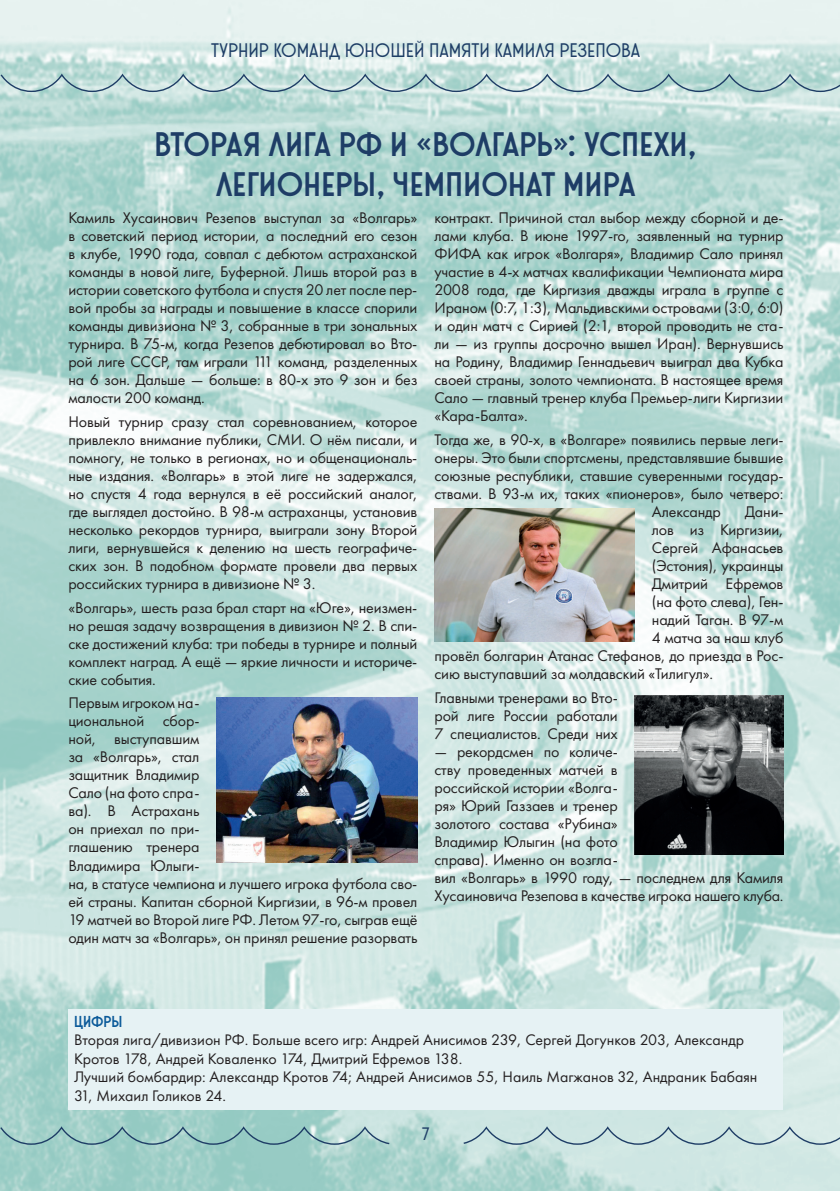
<style>
.page{position:relative;width:840px;height:1191px;background:#fff}
.page>*{position:absolute;margin:0;border:0;box-sizing:border-box;transform-origin:0 0}
.t1{font:34px/40px "Stereonic L";color:#1e3d66;text-align:center}
.t2{font:19.6px "Stereonic M";color:#1e3d66}
.t3{font:18px "Stereonic M";color:#1e3d66}
.t4{font:16px/18px "Futura PT";letter-spacing:-.01em;color:#231f20;text-align:justify}
.t5{font:15.8px/18.4px "Futura PT";color:#231f20}
.t6{font:15.8px "Stereonic L";color:#0c5b9a}
</style>
<div class="page">
<img style="left:0;top:0;width:839px;height:1191px">
<svg style="left:0;top:73px;width:839px;height:20px;background:#b5d2d1"></svg>
<svg style="left:0;top:1126px;width:390px;height:19px;background:#98c4c1"></svg>
<svg style="left:462px;top:1126px;width:377px;height:19px;background:#c0d8d8"></svg>
<div style="left:68px;top:1009px;width:714px;height:27px;background:#e6f2f4"></div>
<div style="left:68px;top:1027px;width:714px;height:46px;background:#e6f2f4"></div>
<div style="left:68px;top:1064px;width:714px;height:46px;background:#e6f2f4"></div>
<img style="left:216px;top:697px;width:201px;height:165px">
<img style="left:434px;top:508px;width:200px;height:134px">
<img style="left:634px;top:695px;width:148px;height:159px">
<p class="t2" style="left:211px;top:40px;width:430px">ТУРНИР КОМАНД ЮНОШЕЙ ПАМЯТИ КАМИЛЯ РЕЗЕПОВА</p>
<h1 class="t1" style="left:154px;top:125px;width:543px">ВТОРАЯ ЛИГА РФ И «ВОЛГАРЬ»: УСПЕХИ,<br>ЛЕГИОНЕРЫ, ЧЕМПИОНАТ МИРА</h1>
<p class="t4" style="left:68px;top:209px;width:350px">Камиль Хусаинович Резепов выступал за «Волгарь» в советский период истории, а последний его сезон в клубе, 1990 года, совпал с дебютом астраханской команды в новой лиге, Буферной. Лишь второй раз в истории советского футбола и спустя 20 лет после пер&shy;вой пробы за награды и повышение в классе спорили команды дивизиона № 3, собранные в три зональных турнира. В 75-м, когда Резепов дебютировал во Вто&shy;рой лиге СССР, там играли 111 команд, разделенных на 6 зон. Дальше — больше: в 80-х это 9 зон и без малости 200 команд.</p>
<p class="t4" style="left:68px;top:412px;width:350px">Новый турнир сразу стал соревнованием, которое привлекло внимание публики, СМИ. О нём писали, и помногу, не только в регионах, но и общенациональ&shy;ные издания. «Волгарь» в этой лиге не задержался, но спустя 4 года вернулся в её российский аналог, где выглядел достойно. В 98-м астраханцы, установив несколько рекордов турнира, выиграли зону Второй лиги, вернувшейся к делению на шесть географиче&shy;ских зон. В подобном формате провели два первых российских турнира в дивизионе № 3.</p>
<p class="t4" style="left:68px;top:598px;width:350px">«Волгарь», шесть раза брал старт на «Юге», неизмен&shy;но решая задачу возвращения в дивизион № 2. В спи&shy;ске достижений клуба: три победы в турнире и полный комплект наград. А ещё — яркие личности и историче&shy;ские события.</p>
<p class="t4" style="left:68px;top:694px;width:350px;text-align:left">Первым игроком на-<br>циональной сбор-<br>ной, выступавшим<br>за «Волгарь», стал<br>защитник Владимир<br>Сало (на фото спра-<br>ва). В Астрахань<br>он приехал по при-<br>глашению тренера<br>Владимира Юлыги-<br>на, в статусе чемпиона и лучшего игрока футбола сво&shy;ей страны. Капитан сборной Киргизии, в 96-м провел<br>19 матчей во Второй лиге РФ. Летом 97-го, сыграв ещё один матч за «Волгарь», он принял решение разорвать</p>
<p class="t4" style="left:434px;top:209px;width:350px">контракт. Причиной стал выбор между сборной и де&shy;лами клуба. В июне 1997-го, заявленный на турнир ФИФА как игрок «Волгаря», Владимир Сало принял участие в 4-х матчах квалификации Чемпионата мира 2008 года, где Киргизия дважды играла в группе с Ираном (0:7, 1:3), Мальдивскими островами (3:0, 6:0) и один матч с Сирией (2:1, второй проводить не ста&shy;ли — из группы досрочно вышел Иран). Вернувшись на Родину, Владимир Геннадьевич выиграл два Кубка своей страны, золото чемпионата. В настоящее время Сало — главный тренер клуба Премьер-лиги Киргизии «Кара-Балта».</p>
<p class="t4" style="left:434px;top:430px;width:350px">Тогда же, в 90-х, в «Волгаре» появились первые леги-</p>
<p class="t4" style="left:434px;top:448px;width:350px">онеры. Это были спортсмены, представлявшие бывшие</p>
<p class="t4" style="left:434px;top:466px;width:350px">союзные республики, ставшие суверенными государ-</p>
<p class="t4" style="left:434px;top:484px;width:350px">ствами. В 93-м их, таких «пионеров», было четверо:</p>
<p class="t4" style="left:651px;top:502px;width:70px">Александр</p>
<p class="t4" style="left:744px;top:502px;width:40px">Дани-</p>
<p class="t4" style="left:651px;top:520px;width:133px">лов из Киргизии,</p>
<p class="t4" style="left:651px;top:538px;width:133px">Сергей Афанасьев</p>
<p class="t4" style="left:651px;top:556px;width:133px">(Эстония), украинцы</p>
<p class="t4" style="left:651px;top:574px;width:133px">Дмитрий Ефремов</p>
<p class="t4" style="left:651px;top:592px;width:133px">(на фото слева), Ген-</p>
<p class="t4" style="left:651px;top:610px;width:133px">надий Таган. В 97-м</p>
<p class="t4" style="left:651px;top:628px;width:133px">4 матча за наш клуб</p>
<p class="t4" style="left:434px;top:646px;width:350px">провёл болгарин Атанас Стефанов, до приезда в Рос-</p>
<p class="t4" style="left:434px;top:664px;width:280px">сию выступавший за молдавский «Тилигул».</p>
<p class="t4" style="left:434px;top:688px;width:185px">Главными тренерами во Вто&shy;рой лиге России работали 7 специалистов. Среди них</p>
<p class="t4" style="left:434px;top:742px;width:350px;text-align:left">— рекордсмен по количе-<br>ству проведенных матчей в<br>российской истории «Волга-<br>ря» Юрий Газзаев и тренер<br>золотого состава «Рубина»<br>Владимир Юлыгин (на фото<br>справа). Именно он возгла-<br>вил «Волгарь» в 1990 году, — последнем для Камиля<br>Хусаиновича Резепова в качестве игрока нашего клуба.</p>
<p class="t6" style="left:74px;top:1012px;width:50px">ЦИФРЫ</p>
<p class="t5" style="left:74px;top:1030px;width:684px">Вторая лига/дивизион РФ. Больше всего игр: Андрей Анисимов 239, Сергей Догунков 203, Александр Кротов 178, Андрей Коваленко 174, Дмитрий Ефремов 138.<br>Лучший бомбардир: Александр Кротов 74; Андрей Анисимов 55, Наиль Магжанов 32, Андраник Бабаян 31, Михаил Голиков 24.</p>
<p class="t3" style="left:421px;top:1124px;width:9px">7</p>
</div>
